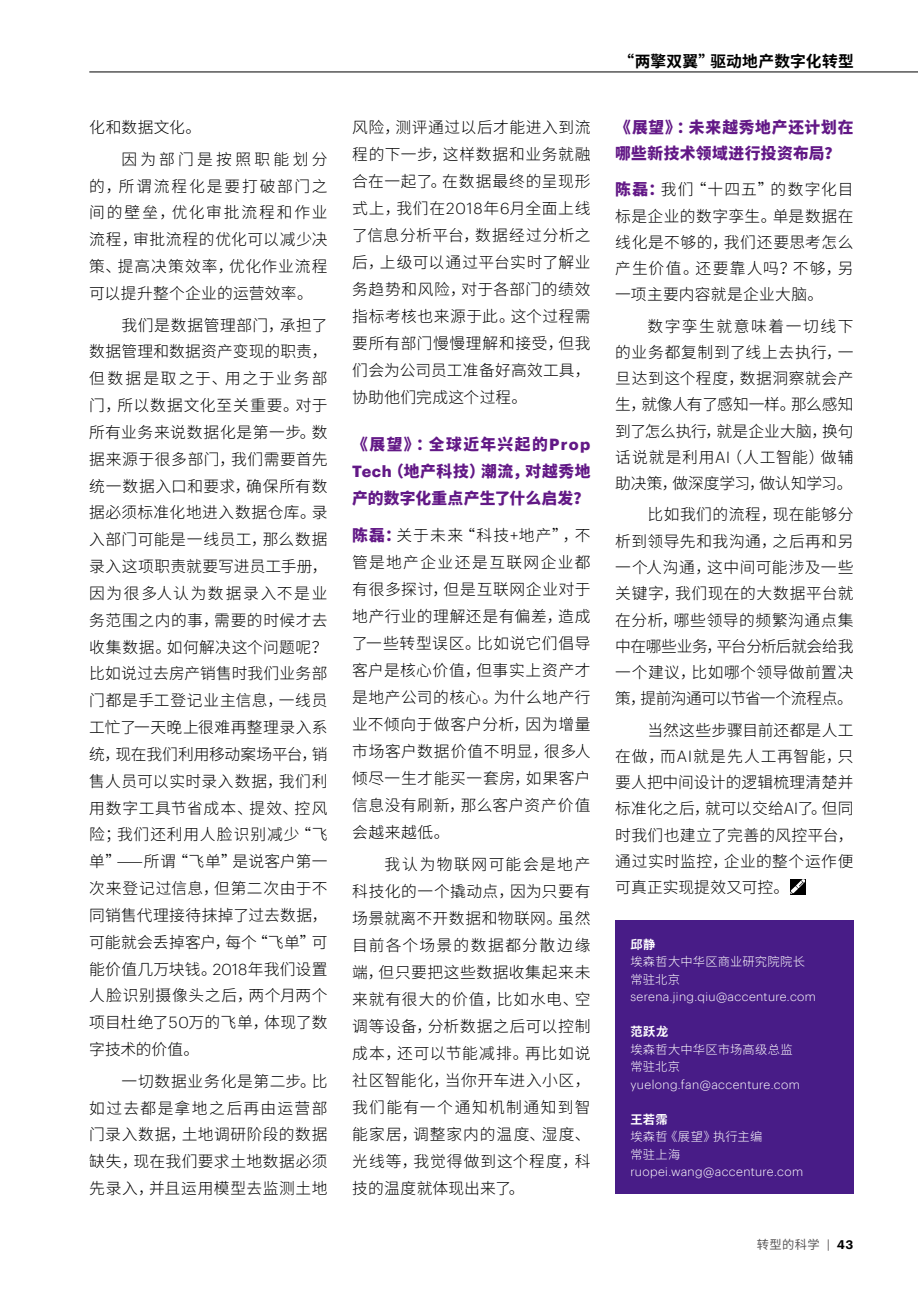
<style>
.page{position:relative;width:918px;height:1290px;background:#fff}
.page>*{position:absolute;margin:0;border:0;box-sizing:border-box;transform-origin:0 0}
.t1{font:300 15.75px/26.8px "Source Han Sans CN";letter-spacing:.025em;color:#000;text-align:justify}
.t2{font:800 15.75px/26.9px "Source Han Sans CN";letter-spacing:.035em;color:#621886;text-align:justify}
.t3{font:300 15.75px/31.8px "Source Han Sans CN";letter-spacing:.2em;color:#000}
.t4{font:700 15.75px "Source Han Sans CN";letter-spacing:.015em;color:#000}
.t5{font:300 12.25px "Graphik";letter-spacing:.03em;color:#fff}
.t6{font:300 12.25px/17.5px "Source Han Sans CN";letter-spacing:.02em;color:#fff}
.t7{font:700 12.25px "Source Han Sans CN";letter-spacing:.045em;color:#fff}
.t8{font:12.25px "Source Han Sans CN";letter-spacing:.04em;color:#595757}
.s1{font-family:"Graphik"}
.s2{font-family:"Graphik";font-weight:700}
.s3{font-weight:800;color:#621886}
.s4{font-family:"Graphik";font-weight:600;color:#000}
</style>
<div class="page">
<div style="left:615px;top:920px;width:238px;height:274px;background:#481c87"></div>
<hr style="left:89px;top:71px;width:829px;height:1px;background:#000">
<svg style="left:790px;top:879px;width:15px;height:15px"></svg>
<p class="t3" style="left:122px;top:112px;width:207px;text-indent:-32px">化和数据文化。<br>因为部门是按照职能划分</p>
<p class="t1" style="left:89px;top:173px;width:240px">的，所谓流程化是要打破部门之间的壁垒，优化审批流程和作业流程，审批流程的优化可以减少决策、提高决策效率，优化作业流程可以提升整个企业的运营效率。</p>
<p class="t1" style="left:89px;top:312px;width:240px;text-indent:32px">我们是数据管理部门，承担了数据管理和数据资产变现的职责，但数据是取之于、用之于业务部门，所以数据文化至关重要。对于所有业务来说数据化是第一步。数据来源于很多部门，我们需要首先统一数据入口和要求，确保所有数据必须标准化地进入数据仓库。录入部门可能是一线员工，那么数据录入这项职责就要写进员工手册，因为很多人认为数据录入不是业务范围之内的事，需要的时候才去收集数据。如何解决这个问题呢？比如说过去房产销售时我们业务部门都是手工登记业主信息，一线员工忙了一天晚上很难再整理录入系统，现在我们利用移动案场平台，销售人员可以实时录入数据，我们利用数字工具节省成本、提效、控风险；我们还利用人脸识别减少“飞单”⸺所谓“飞单”是说客户第一次来登记过信息，但第二次由于不同销售代理接待抹掉了过去数据，可能就会丢掉客户，每个“飞单”可能价值几万块钱。<span class="s1">2018</span>年我们设置人脸识别摄像头之后，两个月两个项目杜绝了<span class="s1">50</span>万的飞单，体现了数字技术的价值。</p>
<p class="t1" style="left:89px;top:1068px;width:240px;text-indent:32px">一切数据业务化是第二步。比如过去都是拿地之后再由运营部门录入数据，土地调研阶段的数据缺失，现在我们要求土地数据必须先录入，并且运用模型去监测土地</p>
<p class="t1" style="left:352px;top:114px;width:240px">风险，测评通过以后才能进入到流程的下一步，这样数据和业务就融合在一起了。在数据最终的呈现形式上，我们在<span class="s1">2018</span>年<span class="s1">6</span>月全面上线了信息分析平台，数据经过分析之后，上级可以通过平台实时了解业务趋势和风险，对于各部门的绩效指标考核也来源于此。这个过程需要所有部门慢慢理解和接受，但我们会为公司员工准备好高效工具，协助他们完成这个过程。</p>
<p class="t2" style="left:352px;top:431px;width:240px">《展望》：全球近年兴起的<span class="s2">Prop Tech</span>（地产科技）潮流，对越秀地产的数字化重点产生了什么启发？</p>
<p class="t1" style="left:352px;top:522px;width:240px"><span class="s3">陈磊：</span>关于未来“科技<span class="s1">+</span>地产”，不管是地产企业还是互联网企业都有很多探讨，但是互联网企业对于地产行业的理解还是有偏差，造成了一些转型误区。比如说它们倡导客户是核心价值，但事实上资产才是地产公司的核心。为什么地产行业不倾向于做客户分析，因为增量市场客户数据价值不明显，很多人倾尽一生才能买一套房，如果客户信息没有刷新，那么客户资产价值会越来越低。</p>
<p class="t1" style="left:352px;top:851px;width:240px;text-indent:32px">我认为物联网可能会是地产科技化的一个撬动点，因为只要有场景就离不开数据和物联网。虽然目前各个场景的数据都分散边缘端，但只要把这些数据收集起来未来就有很大的价值，比如水电、空调等设备，分析数据之后可以控制成本，还可以节能减排。再比如说社区智能化，当你开车进入小区，我们能有一个通知机制通知到智能家居，调整家内的温度、湿度、光线等，我觉得做到这个程度，科技的温度就体现出来了。</p>
<p class="t4" style="left:618px;top:52px;width:237px">“两擎双翼”驱动地产数字化转型</p>
<p class="t2" style="left:615px;top:114px;width:240px;line-height:26.2px">《展望》：未来越秀地产还计划在哪些新技术领域进行投资布局？</p>
<p class="t1" style="left:615px;top:177px;width:240px;line-height:26.2px"><span class="s3">陈磊：</span>我们“十四五”的数字化目标是企业的数字孪生。单是数据在线化是不够的，我们还要思考怎么产生价值。还要靠人吗？不够，另一项主要内容就是企业大脑。</p>
<p class="t1" style="left:615px;top:313px;width:240px;line-height:26.2px;text-indent:32px">数字孪生就意味着一切线下的业务都复制到了线上去执行，一旦达到这个程度，数据洞察就会产生，就像人有了感知一样。那么感知到了怎么执行，就是企业大脑，换句话说就是利用<span class="s1">AI</span>（人工智能）做辅助决策，做深度学习，做认知学习。</p>
<p class="t1" style="left:615px;top:502px;width:240px;line-height:26.2px;text-indent:32px">比如我们的流程，现在能够分析到领导先和我沟通，之后再和另一个人沟通，这中间可能涉及一些关键字，我们现在的大数据平台就在分析，哪些领导的频繁沟通点集中在哪些业务，平台分析后就会给我一个建议，比如哪个领导做前置决策，提前沟通可以节省一个流程点。</p>
<p class="t1" style="left:615px;top:717px;width:240px;line-height:26.2px;text-indent:32px">当然这些步骤目前还都是人工在做，而<span class="s1">AI</span>就是先人工再智能，只要人把中间设计的逻辑梳理清楚并标准化之后，就可以交给<span class="s1">AI</span>了。但同时我们也建立了完善的风控平台，通过实时监控，企业的整个运作便可真正实现提效又可控。</p>
<p class="t7" style="left:630px;top:937px;width:27px">邱静</p>
<p class="t6" style="left:630px;top:953px;width:176px">埃森哲大中华区商业研究院院长常驻北京</p>
<p class="t5" style="left:630px;top:988px;width:187px">serena.jing.qiu@accenture.com</p>
<p class="t7" style="left:630px;top:1025px;width:40px">范跃龙</p>
<p class="t6" style="left:630px;top:1041px;width:164px">埃森哲大中华区市场高级总监常驻北京</p>
<p class="t5" style="left:630px;top:1075px;width:171px">yuelong.fan@accenture.com</p>
<p class="t7" style="left:630px;top:1112px;width:39px">王若霈</p>
<p class="t6" style="left:630px;top:1128px;width:133px">埃森哲《展望》执行主编常驻上海</p>
<p class="t5" style="left:630px;top:1163px;width:174px">ruopei.wang@accenture.com</p>
<p class="t8" style="left:756px;top:1237px;width:98px">转型的科学 <span class="s1">|</span> <span class="s4">43</span></p>
</div>
